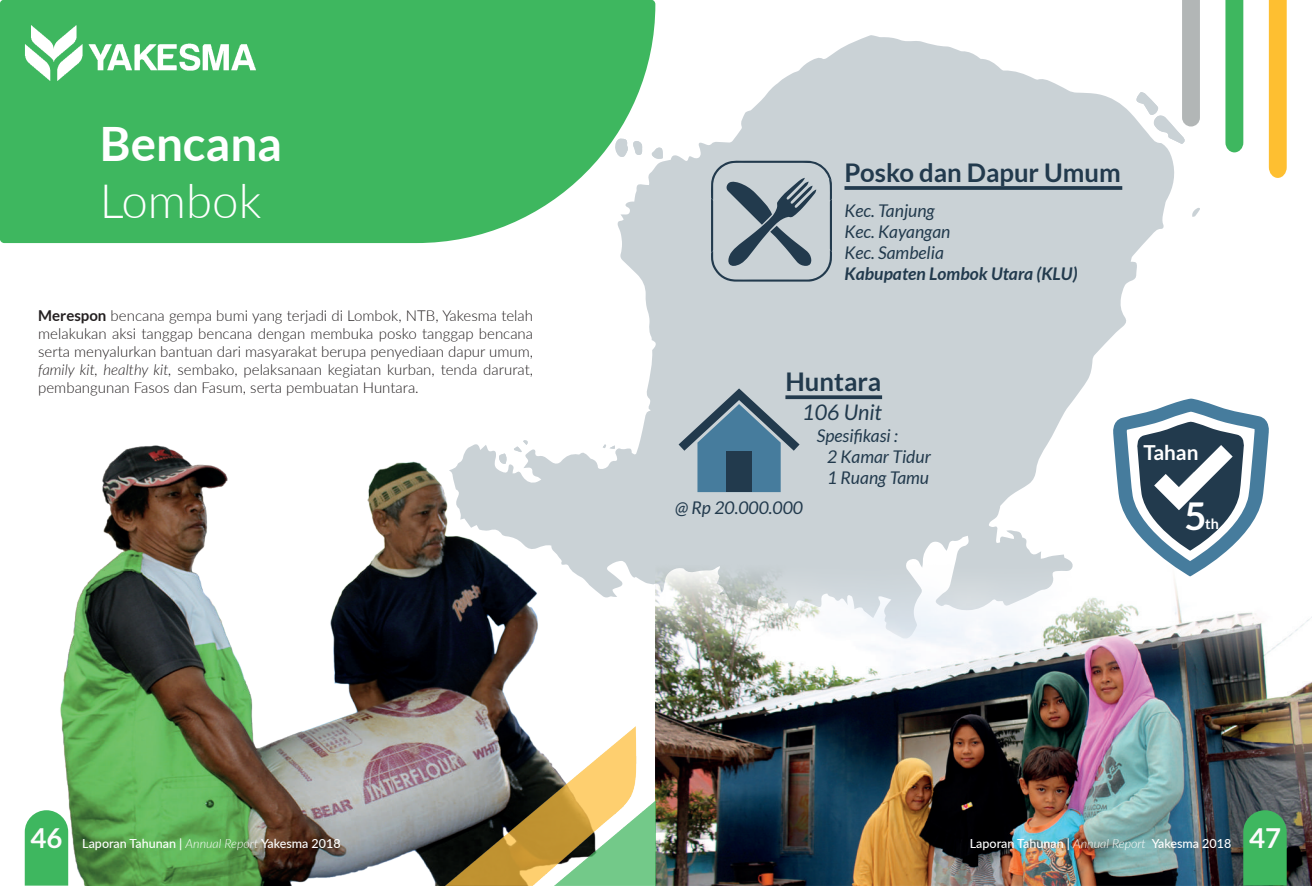
<style>
.page{position:relative;width:1312px;height:886px;background:#fff}
.page>*{position:absolute;margin:0;border:0;box-sizing:border-box;transform-origin:0 0}
.t1{font:700 47.38px "Lato";color:#fff}
.t2{font:300 47.38px "Lato";color:#fff}
.t3{font:700 38.38px "Lato";color:#fff}
.t4{font:700 25.75px "Lato";color:#223a4d}
.t5{font:italic 21.5px "Lato";color:#223a4d}
.t6{font:700 20.62px "Lato";color:#fff}
.t7{font:italic 17.5px/21px "Lato";color:#223a4d}
.t8{font:italic 700 17.5px "Lato";color:#223a4d}
.t9{font:300 15px/18px "Lato";color:#231f20;text-align:justify}
.t10{font:700 14.25px "Lato";color:#fff}
.t11{font:500 12.5px "Lato";color:#fff}
.s1{font-weight:700}
.s2{font-style:italic}
.s3{font-weight:700;font-size:27.5px;color:#fbfbfc}
.s4{font-weight:300;font-style:italic}
</style>
<div class="page">
<svg style="left:612px;top:35px;width:460px;height:562px;fill:#cad2d6"></svg>
<svg style="left:612px;top:92px;width:562px;height:372px;fill:#cad2d6"></svg>
<svg style="left:1192px;top:208px;width:7px;height:9px"></svg>
<svg style="left:655px;top:147px;width:7px;height:13px"></svg>
<svg style="left:612px;top:444px;width:3px;height:5px"></svg>
<img style="left:59px;top:440px;width:553px;height:446px">
<img style="left:655px;top:531px;width:656px;height:354px">
<svg style="left:1135px;top:0;width:64px;height:144px"></svg>
<div style="left:1225px;top:0;width:17px;height:152px;background:#3eb75f"></div>
<svg style="left:1268px;top:0;width:18px;height:178px;background:#fec23d"></svg>
<img style="left:446px;top:726px;width:209px;height:159px">
<svg style="left:25px;top:810px;width:43px;height:75px;background:#4abb69"></svg>
<svg style="left:1242px;top:810px;width:44px;height:75px;background:#3ead5d"></svg>
<svg style="left:0;top:0;width:655px;height:243px;background:#4fbc6d"></svg>
<img style="left:0;top:0;width:281px;height:106px">
<svg style="left:678px;top:388px;width:121px;height:104px;background:#809dae"></svg>
<div style="left:726px;top:451px;width:25px;height:41px;background:#223a4d"></div>
<svg style="left:785px;top:395px;width:96px;height:4px"></svg>
<svg style="left:844px;top:186px;width:277px;height:4px"></svg>
<svg style="left:1110px;top:399px;width:160px;height:177px"></svg>
<svg style="left:710px;top:161px;width:122px;height:121px;background:#9fabb3"></svg>
<h1 class="t1" style="left:100px;top:116px;width:184px">Bencana</h1>
<h1 class="t2" style="left:100px;top:168px;width:163px">Lombok</h1>
<p class="t9" style="left:38px;top:306px;width:496px"><span class="s1">Merespon</span> bencana gempa bumi yang terjadi di Lombok, NTB, Yakesma telah melakukan aksi tanggap bencana dengan membuka posko tanggap bencana serta menyalurkan bantuan dari masyarakat berupa penyediaan dapur umum, <span class="s2">family kit, healthy kit,</span> sembako, pelaksanaan kegiatan kurban, tenda darurat, pembangunan Fasos dan Fasum, serta pembuatan Huntara.</p>
<h3 class="t4" style="left:844px;top:158px;width:278px">Posko dan Dapur Umum</h3>
<p class="t7" style="left:844px;top:200px;width:107px">Kec. Tanjung<br>Kec. Kayangan<br>Kec. Sambelia</p>
<p class="t8" style="left:844px;top:263px;width:234px">Kabupaten Lombok Utara (KLU)</p>
<h3 class="t4" style="left:785px;top:367px;width:97px">Huntara</h3>
<h3 class="t5" style="left:802px;top:400px;width:81px">106 Unit</h3>
<p class="t7" style="left:675px;top:498px;width:129px">@ Rp 20.000.000</p>
<p class="t7" style="left:826px;top:426px;width:105px;text-indent:-10px">Spesifikasi :<br>2 Kamar Tidur<br>1 Ruang Tamu</p>
<h3 class="t6" style="left:1143px;top:441px;width:56px">Tahan</h3>
<h2 class="t3" style="left:1184px;top:494px;width:24px">5</h2>
<p class="t10" style="left:1204px;top:515px;width:15px">th</p>
<p class="t11" style="left:31px;top:834px;width:311px"><span class="s3">46</span> Laporan Tahunan | <span class="s4">Annual Report</span> Yakesma 2018</p>
<p class="t11" style="left:969px;top:834px;width:312px">Laporan Tahunan | <span class="s4">Annual Report</span> Yakesma 2018 <span class="s3">47</span></p>
</div>
